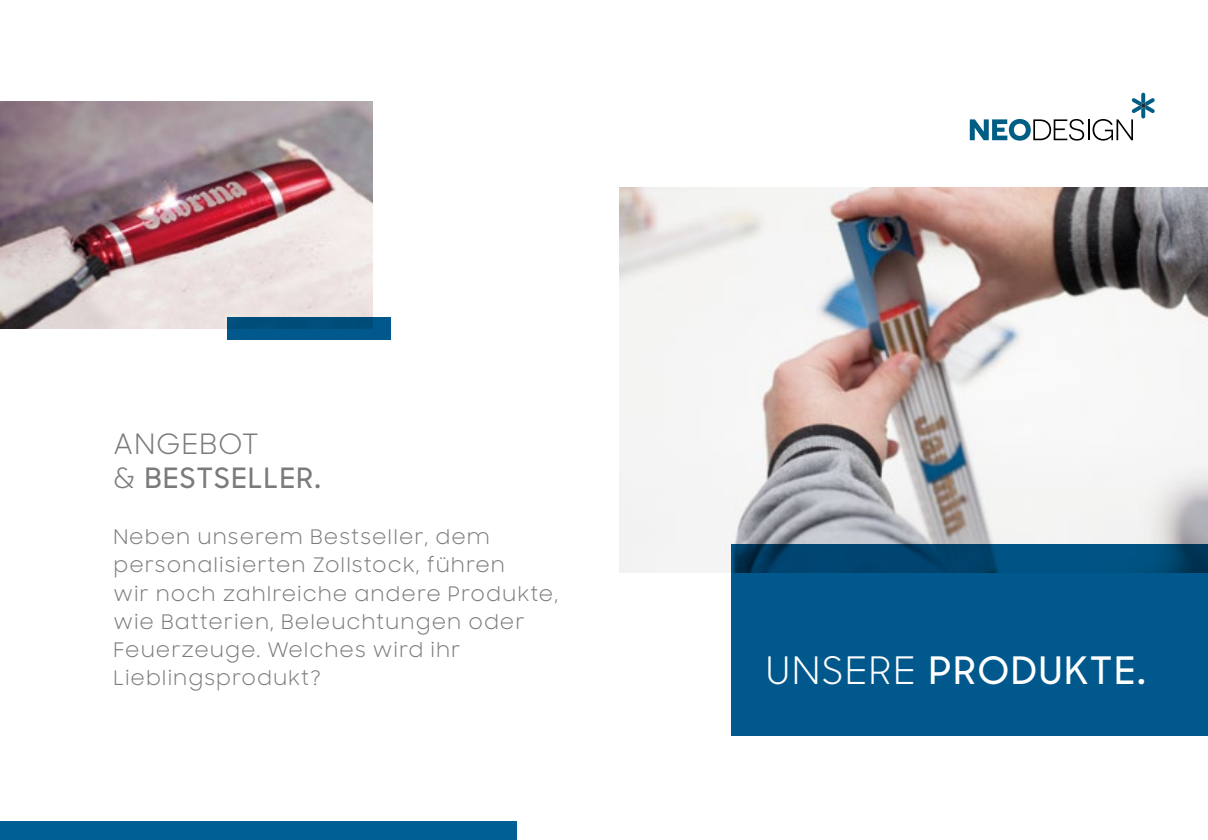
<style>
.page{position:relative;width:1208px;height:840px;background:#fff}
.page>*{position:absolute;margin:0;border:0;box-sizing:border-box;transform-origin:0 0}
.t1{font:500 37.8px "Samsung Sharp Sans";letter-spacing:.05em;color:#fff}
.t2{font:500 28px/34px "Samsung Sharp Sans";letter-spacing:.05em;color:#7c7b7b}
.t3{font:20px/28px "Samsung Sharp Sans";letter-spacing:.05em;color:#7c7b7b}
.s1{font-weight:400}
</style>
<div class="page">
<div style="left:0;top:821px;width:516px;height:18px;background:#006096"></div>
<div style="left:731px;top:543px;width:477px;height:192px;background:#00588c"></div>
<img style="left:619px;top:187px;width:589px;height:385px">
<img style="left:0;top:101px;width:372px;height:228px">
<svg style="left:969px;top:119px;width:115px;height:22px"></svg>
<hr style="left:1087px;top:119px;width:2px;height:21px;background:#000">
<svg style="left:1092px;top:93px;width:63px;height:47px"></svg>
<div style="left:227px;top:318px;width:163px;height:22px;background:linear-gradient(to right,#005282,#005486)"></div>
<h2 class="t2" style="left:113px;top:426px;width:209px"><span class="s1">ANGEBOT<br>&amp;</span> BESTSELLER.</h2>
<p class="t3" style="left:113px;top:522px;width:446px">Neben unserem Bestseller, dem personalisierten Zollstock, führen<br>wir noch zahlreiche andere Produkte, wie Batterien, Beleuchtungen oder<br>Feuerzeuge. Welches wird ihr<br>Lieblingsprodukt?</p>
<h1 class="t1" style="left:766px;top:643px;width:381px"><span class="s1">UNSERE</span> PRODUKTE.</h1>
</div>
